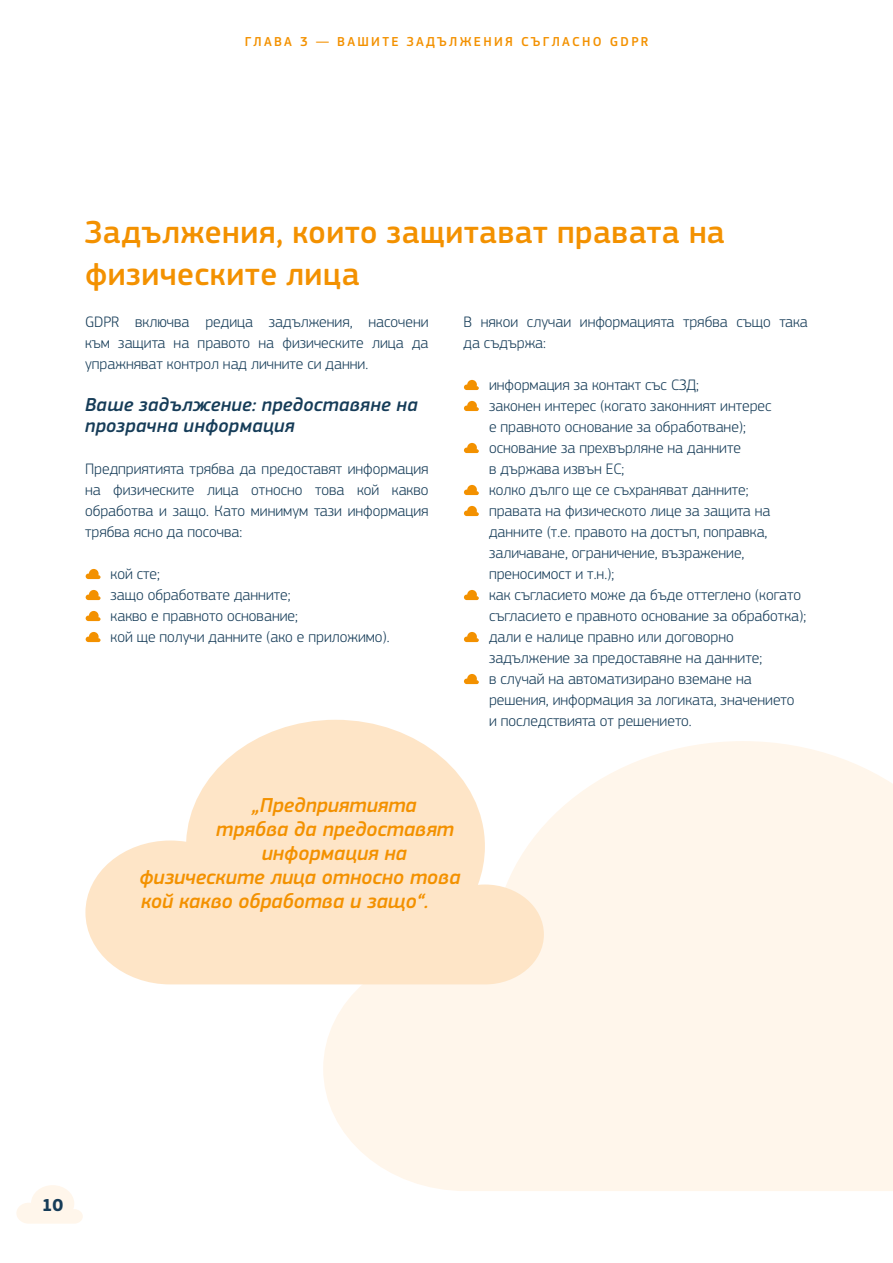
<style>
.page{position:relative;width:893px;height:1263px;background:#fff}
.page>*{position:absolute;margin:0;border:0;box-sizing:border-box;transform-origin:0 0}
.Title_2{font:500 33px/42px "EC Square Sans Pro";letter-spacing:.015em;color:#f39100}
.t1{font:italic 500 21px "EC Square Sans Pro";color:#f39100}
.Title_3{font:italic 500 19.5px/21px "EC Square Sans Pro";letter-spacing:.015em;color:#163c58}
.t2{font:700 18px "EC Square Sans Pro";color:#163c58}
.Body{font:300 15.75px/21px "EC Square Sans Pro";color:#163c58}
.t3{font:500 13.5px "EC Square Sans Pro";letter-spacing:.17em;color:#f39100}
</style>
<div class="page">
<svg style="left:16px;top:1185px;width:67px;height:39px"></svg>
<div style="left:323px;top:741px;width:570px;height:450px;background:#fff6eb"></div>
<svg style="left:85px;top:720px;width:459px;height:264px;fill:#fee5c7"></svg>
<svg style="left:86px;top:569px;width:15px;height:10px"></svg>
<svg style="left:86px;top:590px;width:15px;height:10px"></svg>
<svg style="left:86px;top:611px;width:15px;height:10px"></svg>
<svg style="left:86px;top:632px;width:15px;height:10px"></svg>
<svg style="left:464px;top:380px;width:15px;height:10px"></svg>
<svg style="left:464px;top:401px;width:15px;height:10px"></svg>
<svg style="left:464px;top:443px;width:15px;height:10px"></svg>
<svg style="left:464px;top:485px;width:15px;height:10px"></svg>
<svg style="left:464px;top:506px;width:15px;height:10px"></svg>
<svg style="left:464px;top:590px;width:15px;height:10px"></svg>
<svg style="left:464px;top:632px;width:15px;height:10px"></svg>
<svg style="left:464px;top:674px;width:15px;height:10px"></svg>
<p class="t3" style="left:245px;top:34px;width:20px">Глава</p>
<p class="t3" style="left:300px;top:34px;width:81px">3 — Вашите</p>
<p class="t3" style="left:407px;top:34px;width:12px">задължения</p>
<p class="t3" style="left:521px;top:34px;width:11px">съгласно</p>
<p class="t3" style="left:610px;top:34px;width:40px">GDPR</p>
<h2 class="Title_2" style="left:85px;top:212px;width:641px">Задължения, които защитават правата на физическите лица</h2>
<p class="Body" style="left:85px;top:311px;width:345px;text-align:justify">GDPR включва редица задължения, насочени към защита на правото на физическите лица да упражняват контрол над личните си данни.</p>
<h3 class="Title_3" style="left:85px;top:394px;width:334px">Ваше задължение: предоставяне на прозрачна информация</h3>
<p class="Body" style="left:85px;top:458px;width:345px;text-align:justify">Предприятията трябва да предоставят информация на физическите лица относно това кой какво обработва и защо. Като минимум тази информация трябва ясно да посочва:</p>
<p class="Body" style="left:111px;top:563px;width:51px">кой сте;</p>
<p class="Body" style="left:111px;top:584px;width:181px">защо обработвате данните;</p>
<p class="Body" style="left:111px;top:605px;width:189px">какво е правното основание;</p>
<p class="Body" style="left:111px;top:626px;width:279px">кой ще получи данните (ако е приложимо).</p>
<p class="Body" style="left:463px;top:311px;width:346px">В някои случаи информацията трябва също така да съдържа:</p>
<p class="Body" style="left:489px;top:374px;width:211px">информация за контакт със СЗД;</p>
<p class="Body" style="left:489px;top:395px;width:284px">законен интерес (когато законният интерес е правното основание за обработване);</p>
<p class="Body" style="left:489px;top:437px;width:253px">основание за прехвърляне на данните в държава извън ЕС;</p>
<p class="Body" style="left:489px;top:479px;width:261px">колко дълго ще се съхраняват данните;</p>
<p class="Body" style="left:489px;top:500px;width:283px">правата на физическото лице за защита на данните (т.е. правото на достъп, поправка, заличаване, ограничение, възражение, преносимост и т.н.);</p>
<p class="Body" style="left:489px;top:584px;width:319px">как съгласието може да бъде оттеглено (когато съгласието е правното основание за обработка);</p>
<p class="Body" style="left:489px;top:626px;width:275px">дали е налице правно или договорно задължение за предоставяне на данните;</p>
<p class="Body" style="left:489px;top:668px;width:307px">в случай на автоматизирано вземане на решения, информация за логиката, значението и последствията от решението.</p>
<h2 class="t1" style="left:252px;top:793px;width:166px">„Предприятията</h2>
<h2 class="t1" style="left:216px;top:817px;width:239px">трябва да предоставят</h2>
<h2 class="t1" style="left:262px;top:841px;width:147px">информация на</h2>
<h2 class="t1" style="left:139px;top:865px;width:323px">физическите лица относно това</h2>
<h2 class="t1" style="left:141px;top:889px;width:289px">кой какво обработва и защо“.</h2>
<p class="t2" style="left:42px;top:1194px;width:23px">10</p>
</div>
